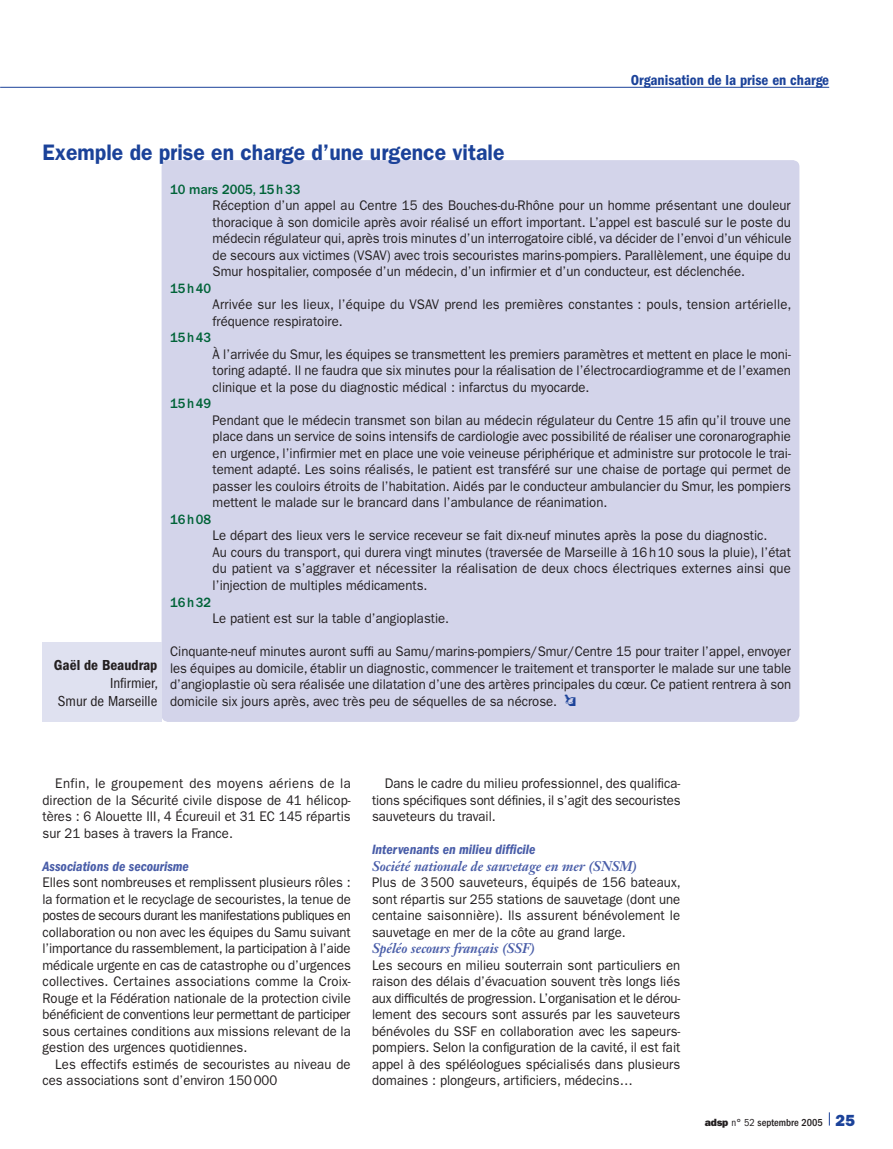
<style>
.page{position:relative;width:893px;height:1149px;background:#fff}
.page>*{position:absolute;margin:0;border:0;box-sizing:border-box;transform-origin:0 0}
.t1{font:600 22.5px "ITC Franklin Gothic Std";color:#1b4299;scale:.94 1}
.t2{font:15px "ITC Franklin Gothic Std Dm Cd";color:#1b4299}
.t3{font:condensed 15px/18px "ITC Franklin Gothic Std";color:#231f20;text-align:right}
.t4{font:15px "ITC Franklin Gothic Std Dm Cd";color:#231f20}
.t5{font:13.95px/16.5px "ITC Franklin Gothic Std";color:#231f20;text-align:justify;scale:.94 1}
.t6{font:italic 700 13.95px "Janson Text LT Std";color:#495da8;scale:.94 1}
.t7{font:13.95px "ITC Franklin Gothic Std Dm Cd It";color:#495da8}
.t8{font:500 13.95px "ITC Franklin Gothic Std";color:#006338;scale:.94 1}
.t9{font:500 condensed 10.5px "ITC Franklin Gothic Std";color:#231f20}
.s1{font-family:"Ph Fpictos";font-weight:600;font-size:15px;color:#1b4299}
.s2{font-family:"ITC Franklin Gothic Std Hvy";font-weight:400;font-stretch:normal}
.s3{font-weight:400}
.s4{font-family:"ITC Franklin Gothic Std Hvy";font-weight:400;font-stretch:normal;font-size:16.2px;color:#1b4299}
</style>
<div class="page">
<hr style="left:0;top:87px;width:829px;height:1px;background:#1b4299">
<svg style="left:829px;top:1112px;width:1px;height:13px"></svg>
<div style="left:162px;top:160px;width:637px;height:561px;background:#d3d4ea;border-radius:7px"></div>
<div style="left:43px;top:642px;width:119px;height:79px;background:#dfe1f0"></div>
<p class="t2" style="left:631px;top:71px;width:200px">Organisation de la prise en charge</p>
<h1 class="t1" style="left:43px;top:139px;width:493px">Exemple de prise en charge d’une urgence vitale</h1>
<p class="t8" style="left:170px;top:181px;width:140px">10 mars 2005, 15h33</p>
<p class="t5" style="left:213px;top:197px;width:617px">Réception d’un appel au Centre 15 des Bouches-du-Rhône pour un homme présentant une douleur thoracique à son domicile après avoir réalisé un effort important. L’appel est basculé sur le poste du médecin régulateur qui, après trois minutes d’un interrogatoire ciblé, va décider de l’envoi d’un véhicule de secours aux victimes (VSAV) avec trois secouristes marins-pompiers. Parallèlement, une équipe du Smur hospitalier, composée d’un médecin, d’un infirmier et d’un conducteur, est déclenchée.</p>
<p class="t8" style="left:170px;top:280px;width:45px">15h40</p>
<p class="t5" style="left:213px;top:296px;width:617px">Arrivée sur les lieux, l’équipe du VSAV prend les premières constantes : pouls, tension artérielle, fréquence respiratoire.</p>
<p class="t8" style="left:170px;top:330px;width:45px">15h43</p>
<p class="t5" style="left:213px;top:346px;width:617px">À l’arrivée du Smur, les équipes se transmettent les premiers paramètres et mettent en place le moni&shy;toring adapté. Il ne faudra que six minutes pour la réalisation de l’électrocardiogramme et de l’examen clinique et la pose du diagnostic médical : infarctus du myocarde.</p>
<p class="t8" style="left:170px;top:396px;width:45px">15h49</p>
<p class="t5" style="left:213px;top:412px;width:617px">Pendant que le médecin transmet son bilan au médecin régulateur du Centre 15 afin qu’il trouve une place dans un service de soins intensifs de cardiologie avec possibilité de réaliser une coronarographie en urgence, l’infirmier met en place une voie veineuse périphérique et administre sur protocole le trai&shy;tement adapté. Les soins réalisés, le patient est transféré sur une chaise de portage qui permet de passer les couloirs étroits de l’habitation. Aidés par le conducteur ambulancier du Smur, les pompiers mettent le malade sur le brancard dans l’ambulance de réanimation.</p>
<p class="t8" style="left:170px;top:511px;width:45px">16h08</p>
<p class="t5" style="left:213px;top:527px;width:617px;text-align:left">Le départ des lieux vers le service receveur se fait dix-neuf minutes après la pose du diagnostic.<br>Au cours du transport, qui durera vingt minutes (traversée de Marseille à 16h10 sous la pluie), l’état du patient va s’aggraver et nécessiter la réalisation de deux chocs électriques externes ainsi que l’injection de multiples médicaments.</p>
<p class="t8" style="left:170px;top:594px;width:45px">16h32</p>
<p class="t5" style="left:213px;top:610px;width:253px">Le patient est sur la table d’angioplastie.</p>
<p class="t5" style="left:170px;top:643px;width:662px">Cinquante-neuf minutes auront suffi au Samu/marins-pompiers/Smur/Centre 15 pour traiter l’appel, envoyer les équipes au domicile, établir un diagnostic, commencer le traitement et transporter le malade sur une table d’angioplastie où sera réalisée une dilatation d’une des artères principales du cœur. Ce patient rentrera à son domicile six jours après, avec très peu de séquelles de sa nécrose. <span class="s1">O</span></p>
<p class="t4" style="left:54px;top:655px;width:105px">Gaël de Beaudrap</p>
<p class="t3" style="left:58px;top:673px;width:102px">Infirmier,<br>Smur de Marseille</p>
<p class="t5" style="left:43px;top:775px;width:330px;text-indent:13px">Enfin, le groupement des moyens aériens de la direction de la Sécurité civile dispose de 41 hélicop&shy;tères : 6 Alouette III, 4 Écureuil et 31 EC 145 répartis sur 21 bases à travers la France.</p>
<p class="t7" style="left:43px;top:857px;width:148px">Associations de secourisme</p>
<p class="t5" style="left:43px;top:874px;width:330px">Elles sont nombreuses et remplissent plusieurs rôles : la formation et le recyclage de secouristes, la tenue de postes de secours durant les manifestations publiques en collaboration ou non avec les équipes du Samu suivant l’importance du rassemblement, la participation à l’aide médicale urgente en cas de catastrophe ou d’urgences collectives. Certaines associations comme la Croix-Rouge et la Fédération nationale de la protection civile bénéficient de conventions leur permettant de participer sous certaines conditions aux missions relevant de la gestion des urgences quotidiennes.</p>
<p class="t5" style="left:43px;top:1055px;width:329px;text-indent:13px">Les effectifs estimés de secouristes au niveau de ces associations sont d’environ 150000</p>
<p class="t5" style="left:372px;top:775px;width:330px;text-indent:13px">Dans le cadre du milieu professionnel, des qualifica&shy;tions spécifiques sont définies, il s’agit des secouristes sauveteurs du travail.</p>
<p class="t7" style="left:372px;top:841px;width:165px">Intervenants en milieu difficile</p>
<p class="t6" style="left:372px;top:856px;width:283px">Société nationale de sauvetage en mer (SNSM)</p>
<p class="t5" style="left:372px;top:874px;width:330px">Plus de 3500 sauveteurs, équipés de 156 bateaux, sont répartis sur 255 stations de sauvetage (dont une centaine saisonnière). Ils assurent bénévolement le sauvetage en mer de la côte au grand large.</p>
<p class="t6" style="left:372px;top:939px;width:175px">Spéléo secours français (SSF)</p>
<p class="t5" style="left:372px;top:956px;width:330px">Les secours en milieu souterrain sont particuliers en raison des délais d’évacuation souvent très longs liés aux difficultés de progression. L’organisation et le dérou&shy;lement des secours sont assurés par les sauveteurs bénévoles du SSF en collaboration avec les sapeurs&shy;pompiers. Selon la configuration de la cavité, il est fait appel à des spéléologues spécialisés dans plusieurs domaines : plongeurs, artificiers, médecins…</p>
<p class="t9" style="left:705px;top:1115px;width:152px"><span class="s2">adsp</span> <span class="s3">n° 52</span> septembre 2005 <span class="s4">25</span></p>
</div>
